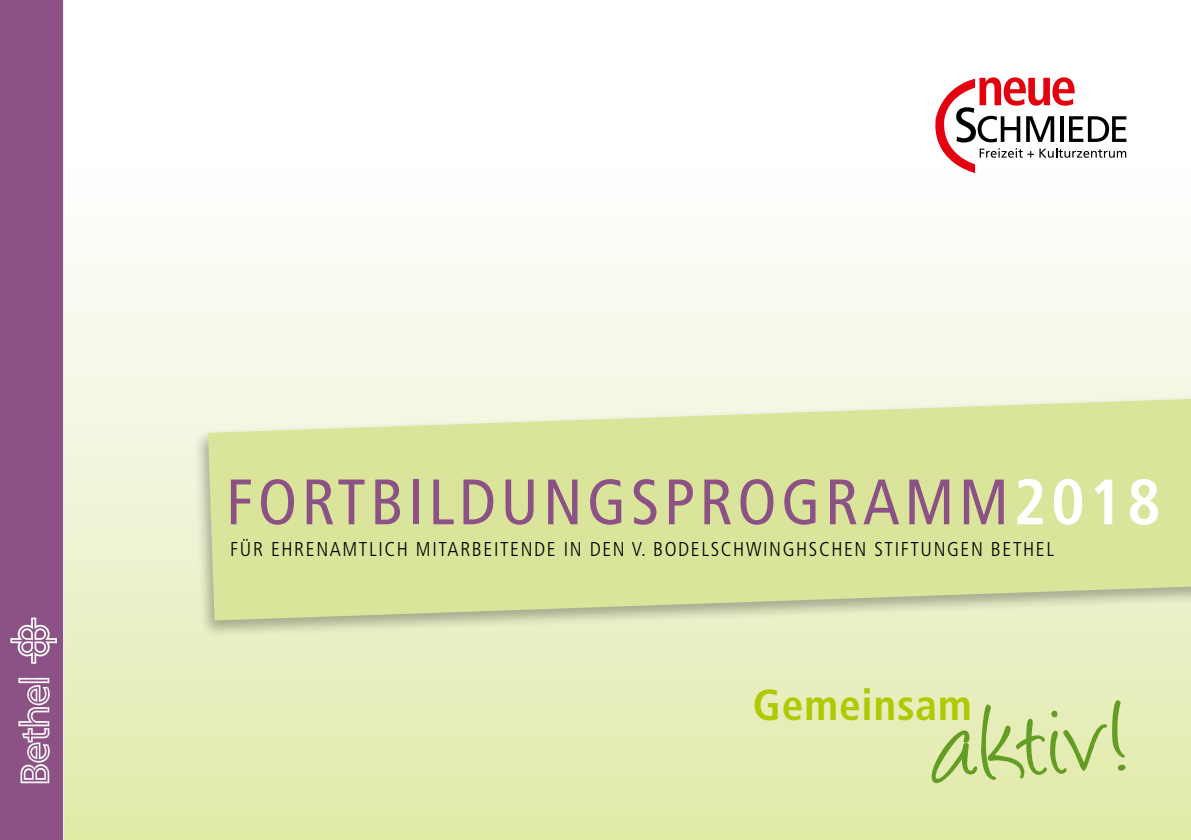
<style>
.page{position:relative;width:1191px;height:840px;background:#fff}
.page>*{position:absolute;margin:0;border:0;box-sizing:border-box;transform-origin:0 0}
.t1{font:120.6px "Angelina";color:#639d23}
.t2{font:condensed 64px "Frutiger";letter-spacing:.075em;color:#8c5285}
.t3{font:700 condensed 43.4px "Frutiger";letter-spacing:.02em;color:#afca05}
.t4{font:300 condensed 20px "Frutiger";letter-spacing:.08em;color:#000}
.s1{font-weight:700;color:#fff}
</style>
<div class="page">
<div style="left:54px;top:162px;width:1137px;height:677px;background:linear-gradient(to bottom,#fff,#e1eaaa)"></div>
<div style="left:0;top:0;width:64px;height:839px;background:#8c5285"></div>
<svg style="left:927px;top:77px;width:199px;height:96px"></svg>
<div style="left:193px;top:394px;width:998px;height:244px;background:#000;opacity:.3"></div>
<svg style="left:208px;top:399px;width:983px;height:221px;background:#dbe4a2"></svg>
<h2 class="t2" style="left:226px;top:464px;width:936px">FORTBILDUNGSPROGRAMM<span class="s1">2018</span></h2>
<p class="t4" style="left:230px;top:537px;width:825px">FÜR EHRENAMTLICH MITARBEITENDE IN DEN V. BODELSCHWINGHSCHEN STIFTUNGEN BETHEL</p>
<h3 class="t3" style="left:753px;top:678px;width:220px">Gemeinsam</h3>
<h1 class="t1" style="left:928px;top:697px;width:201px;rotate:-4deg">aktiv!</h1>
</div>
